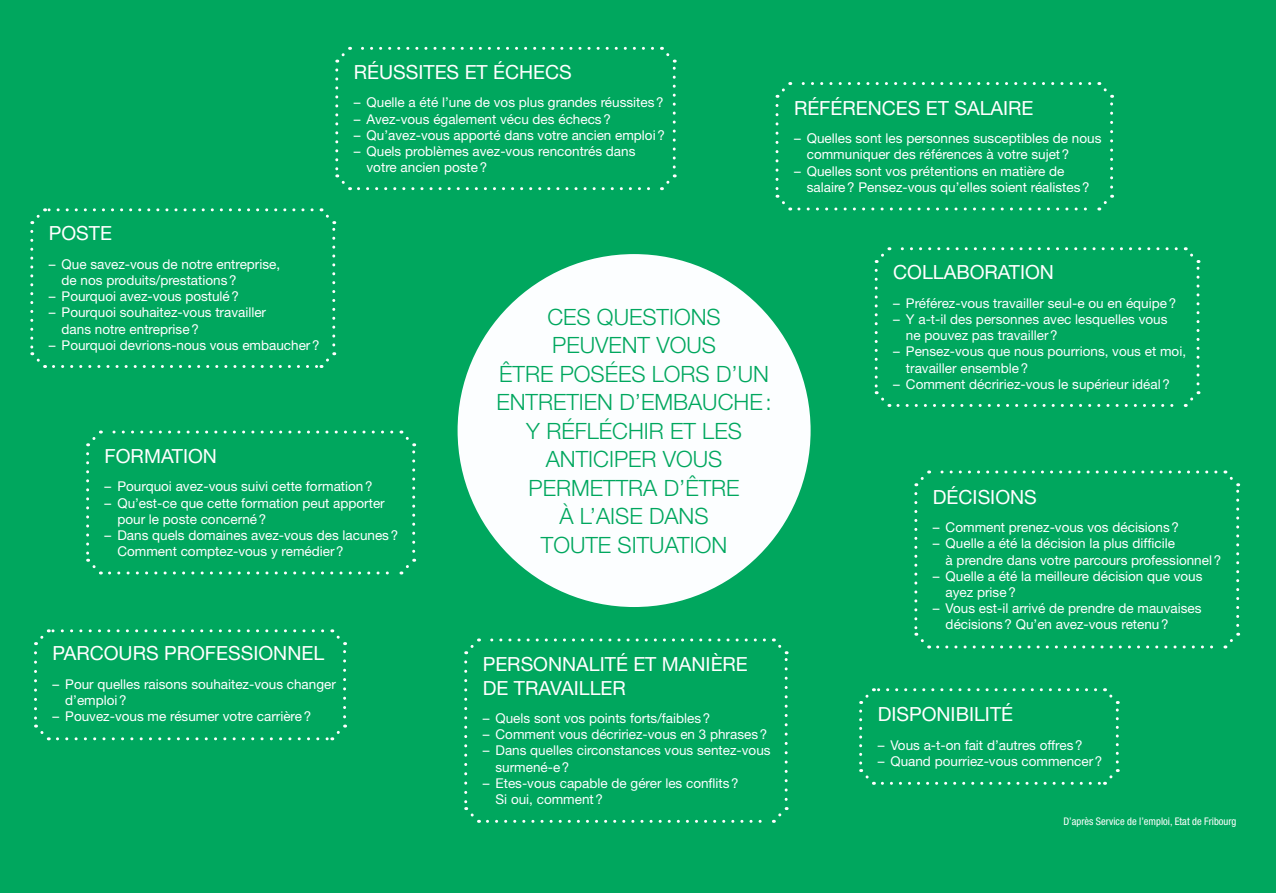
<style>
.page{position:relative;width:1276px;height:893px;background:#00a75e}
.page>*{position:absolute;margin:0;border:0;box-sizing:border-box;transform-origin:0 0}
.t1{font:300 22.5px/28.5px "Helvetica Neue LT Pro";color:#00a75e;text-align:center}
.t2{font:19.5px/23.4px "Helvetica Neue LT Pro";color:#fff}
.t3{font:13.5px/16.2px "Helvetica Neue LT Pro";color:#fff}
.t4{font:13.5px/16.2px "Helvetica Neue LT Pro";color:#fcfeff}
.t5{font:condensed 10.5px "Helvetica Neue LT Pro";color:#fff}
</style>
<div class="page">
<svg style="left:914px;top:494px;width:15px;height:154px"></svg>
<svg style="left:937px;top:633px;width:301px;height:15px"></svg>
<svg style="left:1224px;top:470px;width:15px;height:155px"></svg>
<svg style="left:915px;top:470px;width:301px;height:16px"></svg>
<svg style="left:30px;top:231px;width:16px;height:137px"></svg>
<svg style="left:53px;top:352px;width:282px;height:16px"></svg>
<svg style="left:320px;top:208px;width:15px;height:137px"></svg>
<svg style="left:31px;top:208px;width:281px;height:16px"></svg>
<svg style="left:86px;top:454px;width:15px;height:120px"></svg>
<svg style="left:109px;top:559px;width:306px;height:15px"></svg>
<svg style="left:400px;top:431px;width:15px;height:120px"></svg>
<svg style="left:87px;top:431px;width:305px;height:15px"></svg>
<svg style="left:335px;top:70px;width:16px;height:120px"></svg>
<svg style="left:358px;top:174px;width:317px;height:16px"></svg>
<svg style="left:660px;top:47px;width:16px;height:120px"></svg>
<svg style="left:336px;top:47px;width:316px;height:16px"></svg>
<svg style="left:874px;top:270px;width:16px;height:137px"></svg>
<svg style="left:898px;top:391px;width:301px;height:16px"></svg>
<svg style="left:1184px;top:247px;width:15px;height:137px"></svg>
<svg style="left:875px;top:247px;width:301px;height:16px"></svg>
<svg style="left:775px;top:105px;width:16px;height:105px"></svg>
<svg style="left:799px;top:195px;width:313px;height:15px"></svg>
<svg style="left:1097px;top:82px;width:16px;height:105px"></svg>
<svg style="left:776px;top:82px;width:313px;height:16px"></svg>
<svg style="left:859px;top:711px;width:15px;height:74px"></svg>
<svg style="left:882px;top:769px;width:236px;height:16px"></svg>
<svg style="left:1103px;top:688px;width:15px;height:74px"></svg>
<svg style="left:859px;top:688px;width:236px;height:16px"></svg>
<svg style="left:464px;top:662px;width:15px;height:161px"></svg>
<svg style="left:487px;top:807px;width:300px;height:16px"></svg>
<svg style="left:772px;top:638px;width:15px;height:161px"></svg>
<svg style="left:465px;top:638px;width:299px;height:16px"></svg>
<svg style="left:34px;top:653px;width:15px;height:87px"></svg>
<svg style="left:57px;top:725px;width:289px;height:15px"></svg>
<svg style="left:331px;top:629px;width:15px;height:88px"></svg>
<svg style="left:34px;top:629px;width:289px;height:16px"></svg>
<div style="left:457px;top:254px;width:353px;height:353px;background:#fcfeff;border-radius:50%"></div>
<h2 class="t2" style="left:354px;top:60px;width:220px">RÉUSSITES ET ÉCHECS</h2>
<p class="t3" style="left:354px;top:94px;width:311px">– Quelle a été l’une de vos plus grandes réussites?</p>
<p class="t3" style="left:354px;top:110px;width:258px">– Avez-vous également vécu des échecs?</p>
<p class="t3" style="left:354px;top:126px;width:313px">– Qu’avez-vous apporté dans votre ancien emploi?</p>
<p class="t3" style="left:366px;top:143px;width:270px;text-indent:-13px">– Quels problèmes avez-vous rencontrés dans votre ancien poste?</p>
<h2 class="t2" style="left:49px;top:221px;width:65px">POSTE</h2>
<p class="t3" style="left:62px;top:256px;width:220px;text-indent:-13px">– Que savez-vous de notre entreprise, de nos produits/prestations?</p>
<p class="t3" style="left:49px;top:288px;width:192px">– Pourquoi avez-vous postulé?</p>
<p class="t3" style="left:62px;top:304px;width:206px;text-indent:-13px">– Pourquoi souhaitez-vous travailler dans notre entreprise?</p>
<p class="t3" style="left:49px;top:337px;width:272px">– Pourquoi devrions-nous vous embaucher?</p>
<h2 class="t2" style="left:105px;top:444px;width:114px">FORMATION</h2>
<p class="t3" style="left:105px;top:478px;width:269px">– Pourquoi avez-vous suivi cette formation?</p>
<p class="t3" style="left:117px;top:494px;width:269px;text-indent:-13px">– Qu’est-ce que cette formation peut apporter pour le poste concerné?</p>
<p class="t3" style="left:117px;top:527px;width:282px;text-indent:-13px">– Dans quels domaines avez-vous des lacunes?<br>Comment comptez-vous y remédier?</p>
<h2 class="t2" style="left:53px;top:641px;width:273px">PARCOURS PROFESSIONNEL</h2>
<p class="t3" style="left:65px;top:675px;width:272px;text-indent:-13px">– Pour quelles raisons souhaitez-vous changer d’emploi?</p>
<p class="t3" style="left:53px;top:708px;width:260px">– Pouvez-vous me résumer votre carrière?</p>
<h1 class="t1" style="left:496px;top:302px;width:277px">CES QUESTIONS<br>PEUVENT VOUS<br>ÊTRE POSÉES LORS D’UN<br>ENTRETIEN D’EMBAUCHE:<br>Y RÉFLÉCHIR ET LES<br>ANTICIPER VOUS<br>PERMETTRA D’ÊTRE<br>À L’AISE DANS<br>TOUTE SITUATION</h1>
<h2 class="t2" style="left:483px;top:652px;width:267px">PERSONNALITÉ ET MANIÈRE<br>DE TRAVAILLER</h2>
<p class="t4" style="left:483px;top:710px;width:229px">– Quels sont vos points forts/faibles?</p>
<p class="t4" style="left:483px;top:726px;width:286px">– Comment vous décririez-vous en 3 phrases?</p>
<p class="t4" style="left:495px;top:742px;width:277px;text-indent:-13px">– Dans quelles circonstances vous sentez-vous surmené-e?</p>
<p class="t4" style="left:495px;top:775px;width:245px;text-indent:-13px">– Etes-vous capable de gérer les conflits?<br>Si oui, comment?</p>
<h2 class="t2" style="left:794px;top:96px;width:241px">RÉFÉRENCES ET SALAIRE</h2>
<p class="t3" style="left:807px;top:130px;width:296px;text-indent:-13px">– Quelles sont les personnes susceptibles de nous communiquer des références à votre sujet?</p>
<p class="t3" style="left:807px;top:162px;width:284px;text-indent:-13px">– Quelles sont vos prétentions en matière de salaire? Pensez-vous qu’elles soient réalistes?</p>
<h2 class="t2" style="left:893px;top:260px;width:162px">COLLABORATION</h2>
<p class="t4" style="left:893px;top:295px;width:284px">– Préférez-vous travailler seul-e ou en équipe?</p>
<p class="t4" style="left:906px;top:311px;width:263px;text-indent:-13px">– Y a-t-il des personnes avec lesquelles vous ne pouvez pas travailler?</p>
<p class="t4" style="left:906px;top:343px;width:282px;text-indent:-13px">– Pensez-vous que nous pourrions, vous et moi, travailler ensemble?</p>
<p class="t4" style="left:893px;top:376px;width:278px">– Comment décririez-vous le supérieur idéal?</p>
<h2 class="t2" style="left:933px;top:484px;width:105px">DÉCISIONS</h2>
<p class="t3" style="left:933px;top:519px;width:247px">– Comment prenez-vous vos décisions?</p>
<p class="t3" style="left:945px;top:535px;width:277px;text-indent:-13px">– Quelle a été la décision la plus difficile<br>à prendre dans votre parcours professionnel?</p>
<p class="t3" style="left:945px;top:567px;width:258px;text-indent:-13px">– Quelle a été la meilleure décision que vous ayez prise?</p>
<p class="t3" style="left:945px;top:600px;width:257px;text-indent:-13px">– Vous est-il arrivé de prendre de mauvaises décisions? Qu’en avez-vous retenu?</p>
<h2 class="t2" style="left:877px;top:702px;width:137px">DISPONIBILITÉ</h2>
<p class="t4" style="left:877px;top:736px;width:206px">– Vous a-t-on fait d’autres offres?</p>
<p class="t4" style="left:877px;top:753px;width:226px">– Quand pourriez-vous commencer?</p>
<p class="t5" style="left:1063px;top:815px;width:174px">D’après Service de l’emploi, Etat de Fribourg</p>
</div>
